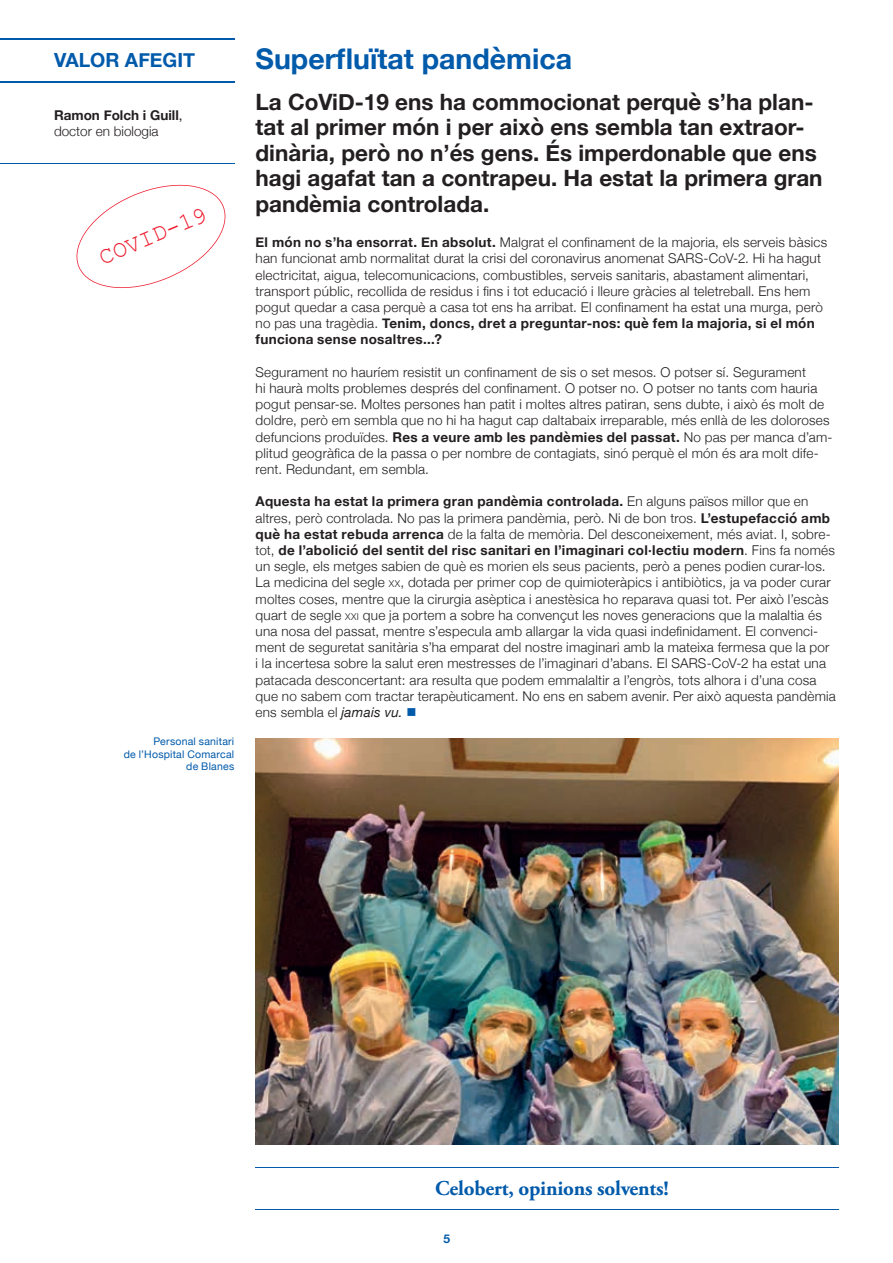
<style>
.page{position:relative;width:893px;height:1263px;background:#fff}
.page>*{position:absolute;margin:0;border:0;box-sizing:border-box;transform-origin:0 0}
.t1{font:700 28.5px "Helvetica Neue";color:#015aaa}
.t2{font:24px "Courier New";color:#ee1b2d}
.t3{font:700 22.5px/25.5px "Helvetica Neue";color:#231f20}
.t4{font:700 21px "Adobe Garamond Pro";letter-spacing:-.01em;color:#015aaa}
.t5{font:700 19.5px "Helvetica Neue";color:#015aaa}
.t6{font:300 13.5px/16.2px "Helvetica Neue";letter-spacing:.015em;color:#231f20}
.t7{font:700 13.5px/16.2px "Helvetica Neue";color:#231f20}
.t8{font:700 12px "Helvetica Neue";color:#015aaa}
.t9{font:10.5px/12.6px "Helvetica Neue";letter-spacing:.02em;color:#015aaa;text-align:right}
.s1{font-weight:400}
.s2{font-weight:300}
.s3{font-weight:700}
.s4{font-size:9.45px}
.s5{font-weight:400;font-style:italic}
.s6{color:#015aaa}
</style>
<div class="page">
<img style="left:256px;top:738px;width:583px;height:407px">
<hr style="left:256px;top:1167px;width:583px;height:1px;background:#015aaa">
<hr style="left:0;top:38px;width:234px;height:2px;background:#015aaa">
<hr style="left:0;top:81px;width:234px;height:2px;background:#015aaa">
<hr style="left:256px;top:1209px;width:583px;height:1px;background:#015aaa">
<hr style="left:0;top:164px;width:234px;height:1px;background:#015aaa">
<svg style="left:76px;top:184px;width:150px;height:104px"></svg>
<h3 class="t5" style="left:54px;top:45px;width:143px">VALOR AFEGIT</h3>
<p class="t7" style="left:54px;top:107px;width:130px">Ramon Folch i Guill<span class="s1">, </span><span class="s2">doctor en biologia</span></p>
<h2 class="t2" style="left:94px;top:244px;width:117px;rotate:-23deg">COVID-19</h2>
<p class="t9" style="left:124px;top:735px;width:112px">Personal sanitari<br>de l’Hospital Comarcal de Blanes</p>
<h1 class="t1" style="left:256px;top:37px;width:318px">Superfluïtat pandèmica</h1>
<h3 class="t3" style="left:256px;top:90px;width:569px">La CoViD-19 ens ha commocionat perquè s’ha plan&shy;tat al primer món i per això ens sembla tan extraor&shy;dinària, però no n’és gens. És imperdonable que ens hagi agafat tan a contrapeu. Ha estat la primera gran pandèmia controlada.</h3>
<p class="t6" style="left:256px;top:233px;width:573px"><span class="s3">El món no s’ha ensorrat. En absolut.</span> Malgrat el confinament de la majoria, els serveis bàsics han funcionat amb normalitat durat la crisi del coronavirus anomenat SARS-CoV-2. Hi ha hagut electricitat, aigua, telecomunicacions, combustibles, serveis sanitaris, abastament alimentari, transport públic, recollida de residus i fins i tot educació i lleure gràcies al teletreball. Ens hem pogut quedar a casa perquè a casa tot ens ha arribat. El confinament ha estat una murga, però no pas una tragèdia. <span class="s3">Tenim, doncs, dret a preguntar-nos: què fem la majoria, si el món funciona sense nosaltres...?</span></p>
<p class="t6" style="left:256px;top:363px;width:578px">Segurament no hauríem resistit un confinament de sis o set mesos. O potser sí. Segurament<br>hi haurà molts problemes després del confinament. O potser no. O potser no tants com hauria pogut pensar-se. Moltes persones han patit i moltes altres patiran, sens dubte, i això és molt de doldre, però em sembla que no hi ha hagut cap daltabaix irreparable, més enllà de les doloroses defuncions produïdes. <span class="s3">Res a veure amb les pandèmies del passat.</span> No pas per manca d’am&shy;plitud geogràfica de la passa o per nombre de contagiats, sinó perquè el món és ara molt dife&shy;rent. Redundant, em sembla.</p>
<p class="t6" style="left:256px;top:492px;width:582px"><span class="s3">Aquesta ha estat la primera gran pandèmia controlada.</span> En alguns països millor que en altres, però controlada. No pas la primera pandèmia, però. Ni de bon tros. <span class="s3">L’estupefacció amb què ha estat rebuda arrenca</span> de la falta de memòria. Del desconeixement, més aviat. I, sobre&shy;tot, <span class="s3">de l’abolició del sentit del risc sanitari en l’imaginari col·lectiu modern</span>. Fins fa només un segle, els metges sabien de què es morien els seus pacients, però a penes podien curar-los.<br>La medicina del segle <span class="s4">XX</span>, dotada per primer cop de quimioteràpics i antibiòtics, ja va poder curar moltes coses, mentre que la cirurgia asèptica i anestèsica ho reparava quasi tot. Per això l’escàs quart de segle <span class="s4">XXI</span> que ja portem a sobre ha convençut les noves generacions que la malaltia és una nosa del passat, mentre s’especula amb allargar la vida quasi indefinidament. El convenci&shy;ment de seguretat sanitària s’ha emparat del nostre imaginari amb la mateixa fermesa que la por<br>i la incertesa sobre la salut eren mestresses de l’imaginari d’abans. El SARS-CoV-2 ha estat una patacada desconcertant: ara resulta que podem emmalaltir a l’engròs, tots alhora i d’una cosa que no sabem com tractar terapèuticament. No ens en sabem avenir. Per això aquesta pandèmia ens sembla el <span class="s5">jamais vu.</span> <span class="s6">■</span></p>
<h3 class="t4" style="left:435px;top:1176px;width:235px">Celobert, opinions solvents!</h3>
<p class="t8" style="left:444px;top:1229px;width:8px">5</p>
</div>
